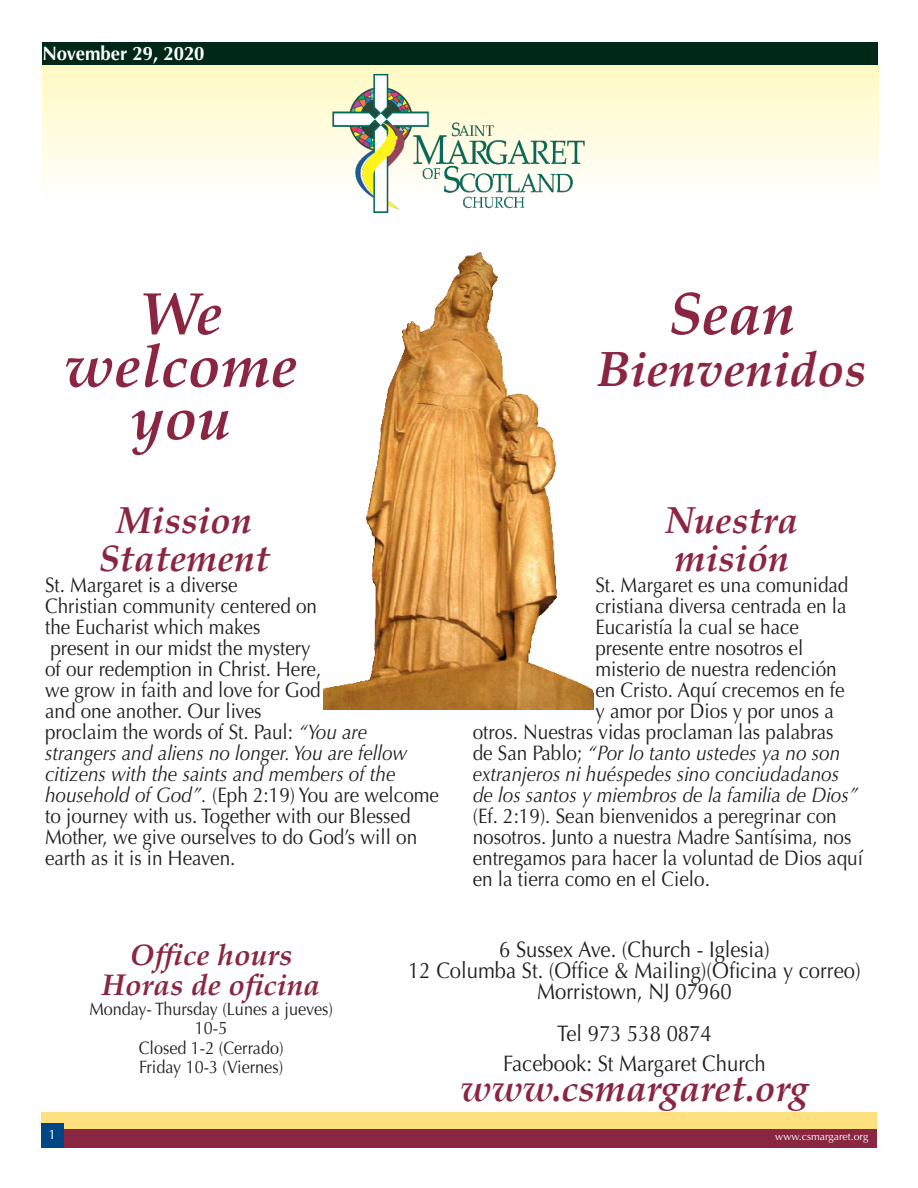
<style>
.page{position:relative;width:918px;height:1188px;background:#fff}
.page>*{position:absolute;margin:0;border:0;box-sizing:border-box;transform-origin:0 0}
.t1{font:italic 700 60px/52.5px "Palatino";color:#8b2642;text-align:center}
.t2{font:italic 700 49.5px "Palatino";color:#8b2642}
.t3{font:italic 700 37.5px "Palatino";color:#8b2642}
.t4{font:italic 700 30px "Palatino";color:#8b2642}
.t5{font:22.5px "Optima";color:#231f20;scale:.9 1}
.t6{font:21px/21px "Optima";color:#231f20;scale:.9 1}
.t7{font:italic 21px "Optima";color:#231f20;scale:.9 1}
.t8{font:700 19.5px "Optima";color:#fff;scale:.95 1}
.t9{font:18px "Optima";color:#231f20;scale:.9 1}
.PAGE_NUMBER{font:13.5px "Optima";color:#fff}
.t10{font:10.5px "Optima";color:#fff}
.s1{font-style:italic}
.s2{font-style:normal}
</style>
<div class="page">
<div style="left:41px;top:1112px;width:836px;height:35px;background:#ffe07f"></div>
<div style="left:41px;top:1129px;width:836px;height:18px;background:#8b2642"></div>
<div style="left:41px;top:1130px;width:836px;height:18px;background:#8b2642"></div>
<div style="left:41px;top:1124px;width:22px;height:24px;background:#004684"></div>
<img style="left:323px;top:252px;width:271px;height:458px">
<div style="left:42px;top:42px;width:836px;height:24px;background:#002818"></div>
<div style="left:42px;top:66px;width:836px;height:135px;background:linear-gradient(to bottom,#fffac2,#fffefe)"></div>
<img style="left:331px;top:69px;width:259px;height:144px">
<p class="t8" style="left:42px;top:42px;width:172px">November 29, 2020</p>
<p class="t1" style="left:64px;top:287px;width:235px">We welcome you</p>
<p class="t1" style="left:668px;top:287px;width:128px">Sean</p>
<p class="t2" style="left:597px;top:329px;width:271px">Bienvenidos</p>
<p class="t3" style="left:117px;top:489px;width:137px">Mission</p>
<p class="t3" style="left:99px;top:527px;width:172px">Statement</p>
<p class="t6" style="left:45px;top:574px;width:216px">St. Margaret is a diverse</p>
<p class="t6" style="left:45px;top:595px;width:304px">Christian community centered on the Eucharist which makes</p>
<p class="t6" style="left:45px;top:637px;width:308px">present in our midst the mystery of our redemption in Christ. Here, we grow in faith and love for God and one another. Our lives</p>
<p class="t6" style="left:45px;top:721px;width:360px">proclaim the words of St. Paul: <span class="s1">“You are</span></p>
<p class="t6" style="left:45px;top:742px;width:439px"><span class="s1">strangers and aliens no longer. You are fellow citizens with the saints and members of the household of God”.</span> (Eph 2:19) You are welcome to journey with us. Together with our Blessed Mother, we give ourselves to do God’s will on earth as it is in Heaven.</p>
<p class="t3" style="left:665px;top:489px;width:135px">Nuestra</p>
<p class="t3" style="left:675px;top:527px;width:116px">misión</p>
<p class="t6" style="left:595px;top:574px;width:283px;text-align:justify">St. Margaret es una comunidad cristiana diversa centrada en la Eucaristía la cual se hace</p>
<p class="t6" style="left:595px;top:637px;width:233px">presente entre nosotros el</p>
<p class="t6" style="left:595px;top:658px;width:270px">misterio de nuestra redención</p>
<p class="t6" style="left:595px;top:679px;width:278px">en Cristo. Aquí crecemos en fe</p>
<p class="t6" style="left:595px;top:700px;width:266px">y amor por Dios y por unos a</p>
<p class="t6" style="left:473px;top:721px;width:402px">otros. Nuestras vidas proclaman las palabras</p>
<p class="t7" style="left:473px;top:740px;width:410px"><span class="s2">de San Pablo;</span> “Por lo tanto ustedes ya no son</p>
<p class="t7" style="left:473px;top:761px;width:409px">extranjeros ni huéspedes sino conciudadanos</p>
<p class="t7" style="left:473px;top:782px;width:430px">de los santos y miembros de la familia de Dios”</p>
<p class="t6" style="left:473px;top:805px;width:406px">(Ef. 2:19). Sean bienvenidos a peregrinar con</p>
<p class="t6" style="left:473px;top:826px;width:422px">nosotros. Junto a nuestra Madre Santísima, nos</p>
<p class="t6" style="left:473px;top:847px;width:435px">entregamos para hacer la voluntad de Dios aquí</p>
<p class="t6" style="left:473px;top:868px;width:265px">en la tierra como en el Cielo.</p>
<p class="t4" style="left:130px;top:930px;width:164px">Office hours</p>
<p class="t4" style="left:102px;top:960px;width:220px">Horas de oficina</p>
<p class="t9" style="left:89px;top:998px;width:272px">Monday- Thursday (Lunes a jueves)</p>
<p class="t9" style="left:195px;top:1018px;width:38px">10-5</p>
<p class="t9" style="left:139px;top:1037px;width:162px">Closed 1-2 (Cerrado)</p>
<p class="t9" style="left:139px;top:1057px;width:162px">Friday 10-3 (Viernes)</p>
<p class="t5" style="left:499px;top:936px;width:302px">6 Sussex Ave. (Church - Iglesia)</p>
<p class="t5" style="left:408px;top:957px;width:504px">12 Columba St. (Office &amp; Mailing)(Oficina y correo)</p>
<p class="t5" style="left:537px;top:978px;width:218px">Morristown, NJ 07960</p>
<p class="t5" style="left:557px;top:1020px;width:173px">Tel 973 538 0874</p>
<p class="t5" style="left:503px;top:1050px;width:293px">Facebook: St Margaret Church</p>
<p class="t3" style="left:460px;top:1057px;width:350px">www.csmargaret.org</p>
<p class="PAGE_NUMBER" style="left:48px;top:1126px;width:9px">1</p>
<p class="t10" style="left:775px;top:1130px;width:95px">www.csmargaret.org</p>
</div>
